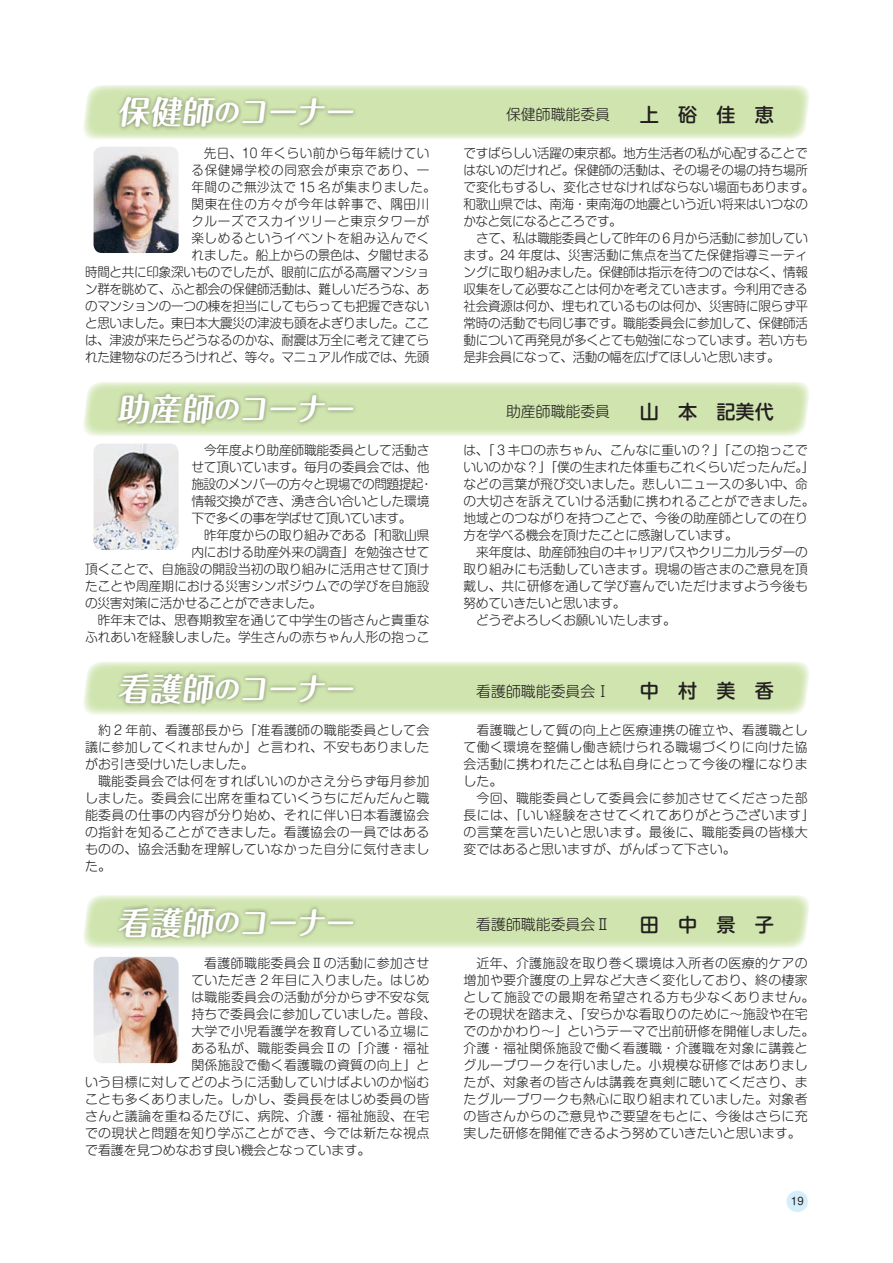
<style>
.page{position:relative;width:893px;height:1263px;background:#fff}
.page>*{position:absolute;margin:0;border:0;box-sizing:border-box;transform-origin:0 0}
.t1{font:700 31.95px "Maru Fo Pro";color:#fff}
.t2{font:300 14.85px "Shin M Go Pro";color:#231f20}
.t3{font:300 12.9px/17px "Shin M Go Pro";letter-spacing:.005em;color:#231f20;text-align:justify}
.t4{font:300 12.9px/17px "Shin M Go Pro";letter-spacing:.025em;color:#231f20}
.t5{font:300 12.9px/17px "Shin M Go Pro";letter-spacing:-.02em;color:#231f20}
.t6{font:300 12.9px/17px "Shin M Go Pro";letter-spacing:-.015em;color:#231f20}
.t7{font:300 12.9px "Shin M Go Pro";letter-spacing:-.025em;color:#231f20}
.t8{font:300 12.9px "Shin M Go Pro";letter-spacing:.06em;color:#231f20}
.t9{font:300 12.9px "Shin M Go Pro";letter-spacing:.055em;color:#231f20}
.t10{font:300 12.9px "Shin M Go Pro";letter-spacing:-.055em;color:#231f20}
.t11{font:300 12.9px "Shin M Go Pro";letter-spacing:.045em;color:#231f20}
.t12{font:300 12.9px "Shin M Go Pro";letter-spacing:.035em;color:#231f20}
.t13{font:10.2px "Shin M Go Pro";color:#231f20}
.s1{font-size:25.5px}
.s2{font-weight:500;font-size:19.2px}
</style>
<div class="page">
<div style="left:786px;top:1191px;width:22px;height:21px;background:#d4effb;border-radius:50%"></div>
<svg style="left:83px;top:85px;width:726px;height:54px;background:#d5e7b9"></svg>
<div style="left:115px;top:92px;width:242px;height:40px;background:#231f20;opacity:.5"></div>
<img style="left:94px;top:147px;width:85px;height:106px">
<svg style="left:83px;top:382px;width:726px;height:54px;background:#d5e7b9"></svg>
<div style="left:114px;top:389px;width:244px;height:39px;background:#231f20;opacity:.5"></div>
<img style="left:94px;top:443px;width:85px;height:107px">
<svg style="left:84px;top:662px;width:725px;height:53px;background:#d6e7ba"></svg>
<div style="left:115px;top:669px;width:242px;height:38px;background:#231f20;opacity:.5"></div>
<svg style="left:84px;top:895px;width:725px;height:53px;background:#d6e7ba"></svg>
<div style="left:115px;top:902px;width:242px;height:39px;background:#231f20;opacity:.5"></div>
<img style="left:94px;top:957px;width:85px;height:106px">
<h1 class="t1" style="left:118px;top:87px;width:243px">保健師<span class="s1">の</span>コーナー</h1>
<p class="t2" style="left:506px;top:103px;width:269px">保健師職能委員　　<span class="s2">上　硲　佳　恵</span></p>
<p class="t12" style="left:204px;top:143px;width:227px">先日、10 年くらい前から毎年続けてい</p>
<p class="t8" style="left:191px;top:160px;width:240px">る保健婦学校の同窓会が東京であり、一</p>
<p class="t11" style="left:191px;top:177px;width:246px">年間のご無沙汰で 15 名が集まりました。</p>
<p class="t8" style="left:191px;top:194px;width:240px">関東在住の方々が今年は幹事で、隅田川</p>
<p class="t9" style="left:191px;top:211px;width:240px">クルーズでスカイツリーと東京タワーが</p>
<p class="t9" style="left:191px;top:228px;width:240px">楽しめるというイベントを組み込んでく</p>
<p class="t6" style="left:191px;top:245px;width:240px">れました。船上からの景色は、夕闇せまる</p>
<p class="t7" style="left:85px;top:262px;width:346px">時間と共に印象深いものでしたが、眼前に広がる高層マンショ</p>
<p class="t5" style="left:85px;top:279px;width:346px">ン群を眺めて、ふと都会の保健師活動は、難しいだろうな、あ</p>
<p class="t7" style="left:85px;top:296px;width:346px">のマンションの一つの棟を担当にしてもらっても把握できない</p>
<p class="t5" style="left:85px;top:313px;width:346px">と思いました。東日本大震災の津波も頭をよぎりました。ここ</p>
<p class="t5" style="left:85px;top:330px;width:346px">は、津波が来たらどうなるのかな、耐震は万全に考えて建てら</p>
<p class="t5" style="left:85px;top:347px;width:346px">れた建物なのだろうけれど、等々。マニュアル作成では、先頭</p>
<p class="t5" style="left:463px;top:143px;width:352px">ですばらしい活躍の東京都。地方生活者の私が心配することではないのだけれど。保健師の活動は、その場その場の持ち場所で変化もするし、変化させなければならない場面もあります。和歌山県では、南海・東南海の地震という近い将来はいつなのかなと気になるところです。</p>
<p class="t3" style="left:463px;top:228px;width:346px;text-indent:13px">さて、私は職能委員として昨年の６月から活動に参加しています。24 年度は、災害活動に焦点を当てた保健指導ミーティングに取り組みました。保健師は指示を待つのではなく、情報収集をして必要なことは何かを考えていきます。今利用できる社会資源は何か、埋もれているものは何か、災害時に限らず平常時の活動でも同じ事です。職能委員会に参加して、保健師活動について再発見が多くとても勉強になっています。若い方も是非会員になって、活動の幅を広げてほしいと思います。</p>
<h1 class="t1" style="left:118px;top:384px;width:243px">助産師<span class="s1">の</span>コーナー</h1>
<p class="t2" style="left:506px;top:399px;width:269px">助産師職能委員　　<span class="s2">山　本　記美代</span></p>
<p class="t6" style="left:191px;top:440px;width:243px;text-indent:13px">今年度より助産師職能委員として活動させて頂いています。毎月の委員会では、他施設のメンバーの方々と現場での問題提起・情報交換ができ、湧き合い合いとした環境下で多くの事を学ばせて頂いています。</p>
<p class="t6" style="left:204px;top:525px;width:227px">昨年度からの取り組みである「和歌山県</p>
<p class="t6" style="left:191px;top:542px;width:240px">内における助産外来の調査」を勉強させて</p>
<p class="t3" style="left:85px;top:559px;width:346px">頂くことで、自施設の開設当初の取り組みに活用させて頂け</p>
<p class="t3" style="left:85px;top:576px;width:346px">たことや周産期における災害シンポジウムでの学びを自施設</p>
<p class="t5" style="left:85px;top:593px;width:238px">の災害対策に活かせることができました。</p>
<p class="t3" style="left:98px;top:610px;width:333px">昨年末では、思春期教室を通じて中学生の皆さんと貴重な</p>
<p class="t3" style="left:85px;top:627px;width:346px">ふれあいを経験しました。学生さんの赤ちゃん人形の抱っこ</p>
<p class="t3" style="left:463px;top:440px;width:352px;text-align:left">は、「３キロの赤ちゃん、こんなに重いの？」「この抱っこでいいのかな？」「僕の生まれた体重もこれくらいだったんだ。」などの言葉が飛び交いました。悲しいニュースの多い中、命の大切さを訴えていける活動に携われることができました。地域とのつながりを持つことで、今後の助産師としての在り方を学べる機会を頂けたことに感謝しています。</p>
<p class="t10" style="left:476px;top:542px;width:333px">来年度は、助産師独自のキャリアパスやクリニカルラダーの</p>
<p class="t3" style="left:463px;top:559px;width:346px">取り組みにも活動していきます。現場の皆さまのご意見を頂</p>
<p class="t3" style="left:463px;top:576px;width:346px">戴し、共に研修を通して学び喜んでいただけますよう今後も</p>
<p class="t5" style="left:463px;top:593px;width:164px">努めていきたいと思います。</p>
<p class="t5" style="left:476px;top:610px;width:201px">どうぞよろしくお願いいたします。</p>
<h1 class="t1" style="left:118px;top:663px;width:243px">看護師<span class="s1">の</span>コーナー</h1>
<p class="t2" style="left:476px;top:679px;width:299px">看護師職能委員会Ⅰ　　<span class="s2">中　村　美　香</span></p>
<p class="t3" style="left:85px;top:720px;width:346px;text-indent:13px">約 2 年前、看護部長から「准看護師の職能委員として会議に参加してくれませんか」と言われ、不安もありましたがお引き受けいたしました。</p>
<p class="t3" style="left:85px;top:771px;width:346px;text-indent:13px">職能委員会では何をすればいいのかさえ分らず毎月参加しました。委員会に出席を重ねていくうちにだんだんと職能委員の仕事の内容が分り始め、それに伴い日本看護協会の指針を知ることができました。看護協会の一員ではあるものの、協会活動を理解していなかった自分に気付きました。</p>
<p class="t3" style="left:463px;top:720px;width:346px;text-indent:13px">看護職として質の向上と医療連携の確立や、看護職として働く環境を整備し働き続けられる職場づくりに向けた協会活動に携われたことは私自身にとって今後の糧になりました。</p>
<p class="t4" style="left:463px;top:788px;width:352px;text-indent:13px">今回、職能委員として委員会に参加させてくださった部長には、「いい経験をさせてくれてありがとうございます」の言葉を言いたいと思います。最後に、職能委員の皆様大変ではあると思いますが、がんばって下さい。</p>
<h1 class="t1" style="left:118px;top:897px;width:243px">看護師<span class="s1">の</span>コーナー</h1>
<p class="t2" style="left:476px;top:913px;width:299px">看護師職能委員会Ⅱ　　<span class="s2">田　中　景　子</span></p>
<p class="t3" style="left:204px;top:953px;width:227px">看護師職能委員会Ⅱの活動に参加させ</p>
<p class="t3" style="left:191px;top:970px;width:240px">ていただき 2 年目に入りました。はじめ</p>
<p class="t3" style="left:191px;top:987px;width:240px">は職能委員会の活動が分からず不安な気</p>
<p class="t3" style="left:191px;top:1004px;width:246px">持ちで委員会に参加していました。普段、</p>
<p class="t3" style="left:191px;top:1021px;width:240px">大学で小児看護学を教育している立場に</p>
<p class="t4" style="left:191px;top:1038px;width:240px">ある私が、職能委員会Ⅱの「介護・福祉</p>
<p class="t3" style="left:191px;top:1055px;width:240px">関係施設で働く看護職の資質の向上」と</p>
<p class="t3" style="left:85px;top:1072px;width:346px">いう目標に対してどのように活動していけばよいのか悩む</p>
<p class="t4" style="left:85px;top:1089px;width:346px">ことも多くありました。しかし、委員長をはじめ委員の皆</p>
<p class="t4" style="left:85px;top:1106px;width:346px">さんと議論を重ねるたびに、病院、介護・福祉施設、在宅</p>
<p class="t4" style="left:85px;top:1123px;width:346px">での現状と問題を知り学ぶことができ、今では新たな視点</p>
<p class="t3" style="left:85px;top:1140px;width:287px">で看護を見つめなおす良い機会となっています。</p>
<p class="t4" style="left:463px;top:953px;width:352px;text-indent:13px">近年、介護施設を取り巻く環境は入所者の医療的ケアの増加や要介護度の上昇など大きく変化しており、終の棲家として施設での最期を希望される方も少なくありません。その現状を踏まえ、「安らかな看取りのために～施設や在宅でのかかわり～」というテーマで出前研修を開催しました。介護・福祉関係施設で働く看護職・介護職を対象に講義とグループワークを行いました。小規模な研修ではありましたが、対象者の皆さんは講義を真剣に聴いてくださり、またグループワークも熱心に取り組まれていました。対象者の皆さんからのご意見やご要望をもとに、今後はさらに充実した研修を開催できるよう努めていきたいと思います。</p>
<p class="t13" style="left:791px;top:1193px;width:14px">19</p>
</div>
